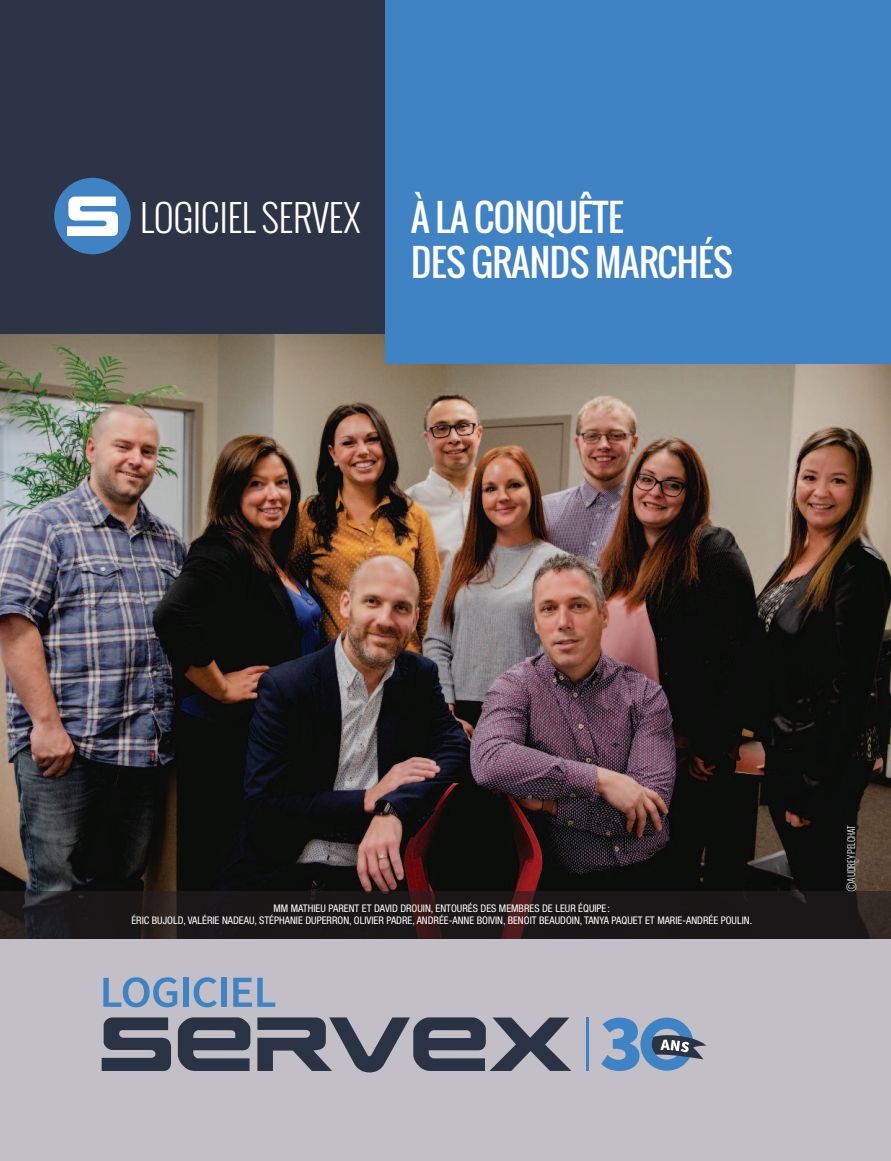
<style>
.page{position:relative;width:891px;height:1161px;background:#fff}
.page>*{position:absolute;margin:0;border:0;box-sizing:border-box;transform-origin:0 0}
.t1{font:300 36px "Oswald";letter-spacing:-.01em;color:#fff}
.t2{font:36px "Oswald";letter-spacing:-.015em;color:#fff}
.t3{font:35.85px "Oswald";letter-spacing:-.015em;color:#fff}
.t4{font:condensed 10.5px/12.6px "Helvetica Neue";color:#fff;text-align:center}
.t5{font:300 9px "Oswald";letter-spacing:-.015em;color:#fff}
.s1{font-size:35.85px}
.s2{font-size:15px}
</style>
<div class="page">
<div style="left:0;top:938px;width:891px;height:223px;background:#c2c0c6"></div>
<img style="left:0;top:334px;width:891px;height:558px">
<div style="left:0;top:0;width:392px;height:334px;background:#2d3446"></div>
<div style="left:0;top:892px;width:891px;height:47px;background:#231f20;opacity:.59"></div>
<div style="left:385px;top:0;width:506px;height:364px;background:#3f83c4"></div>
<hr style="left:587px;top:1018px;width:2px;height:53px;background:#3e84c5">
<svg style="left:601px;top:1018px;width:105px;height:53px"></svg>
<svg style="left:102px;top:1017px;width:69px;height:54px"></svg>
<svg style="left:178px;top:1017px;width:72px;height:54px"></svg>
<svg style="left:257px;top:1017px;width:314px;height:55px"></svg>
<svg style="left:103px;top:977px;width:74px;height:30px"></svg>
<div style="left:183px;top:978px;width:5px;height:29px;background:#3e84c5"></div>
<svg style="left:194px;top:977px;width:23px;height:30px"></svg>
<div style="left:221px;top:978px;width:5px;height:29px;background:#3e84c5"></div>
<svg style="left:233px;top:978px;width:42px;height:29px"></svg>
<div style="left:54px;top:178px;width:77px;height:76px;background:#3f83c4;border-radius:50%"></div>
<svg style="left:67px;top:197px;width:51px;height:39px"></svg>
<h1 class="t1" style="left:140px;top:200px;width:222px">LOGICIEL SERVEX</h1>
<h1 class="t2" style="left:411px;top:200px;width:214px"><span class="s1">À LA</span> CONQUÊTE</h1>
<h2 class="t3" style="left:411px;top:245px;width:323px">DES GRANDS MARCHÉS</h2>
<p class="t4" style="left:131px;top:903px;width:622px">MM MATHIEU PARENT ET DAVID DROUIN, ENTOURÉS DES MEMBRES DE LEUR ÉQUIPE:<br>ÉRIC BUJOLD, VALÉRIE NADEAU, STÉPHANIE DUPERRON, OLIVIER PADRE, ANDRÉE-ANNE BOIVIN, BENOIT BEAUDOIN, TANYA PAQUET ET MARIE-ANDRÉE POULIN.</p>
<p class="t5" style="left:847px;top:892px;width:68px;rotate:-90deg"><span class="s2">©</span>AUDREY PELCHAT</p>
</div>
